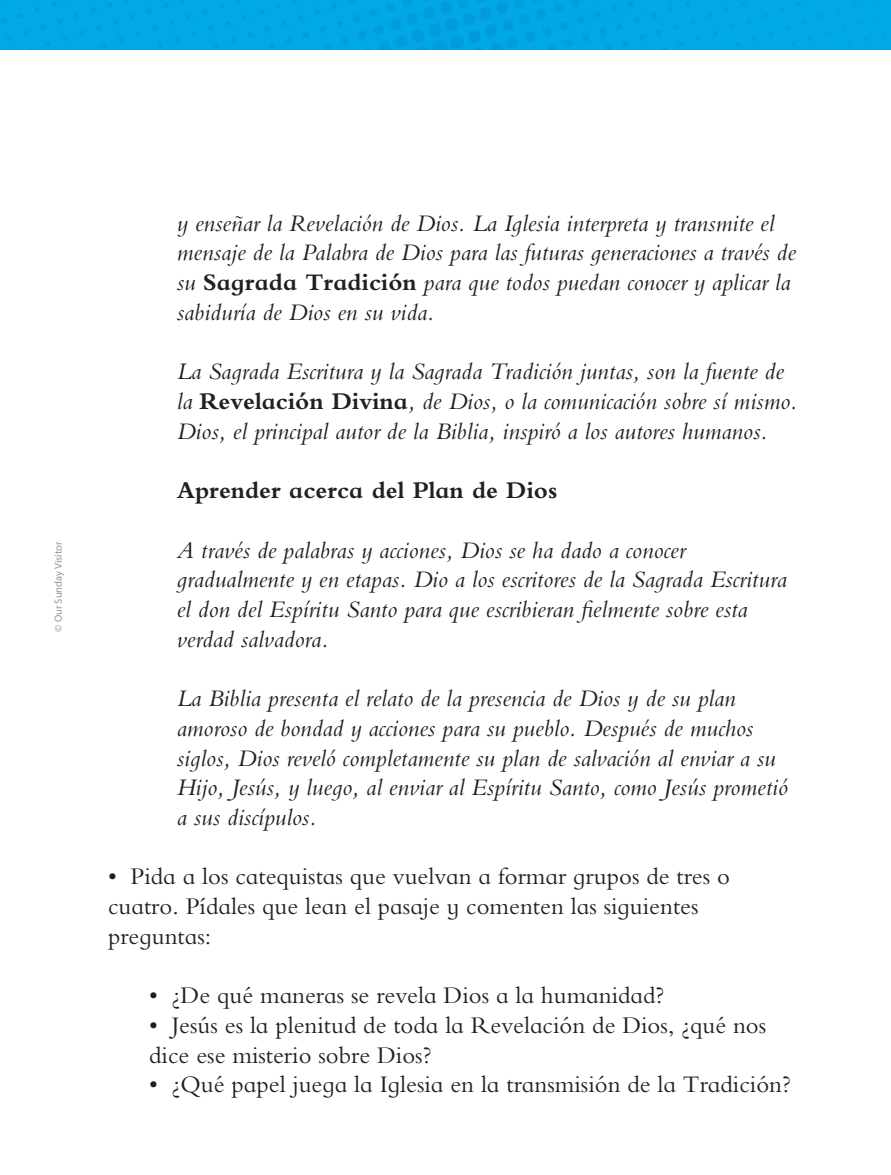
<style>
.page{position:relative;width:891px;height:1175px;background:#fff}
.page>*{position:absolute;margin:0;border:0;box-sizing:border-box;transform-origin:0 0}
.t1{font:italic 24.75px/29.7px "Bembo Infant MT Std";color:#231f20}
.t2{font:24.75px/29.7px "Bembo Infant MT Std";color:#231f20}
.t3{font:700 24.75px "Bembo Infant MT Std";color:#231f20}
.t4{font:10.5px "Myriad Pro";color:#939598}
.s1{font-weight:700;font-style:normal}
</style>
<div class="page">
<img style="left:0;top:0;width:891px;height:50px">
<p class="t4" style="left:52px;top:631px;width:91px;rotate:-90deg">© Our Sunday Visitor</p>
<p class="t1" style="left:177px;top:208px;width:621px">y enseñar la Revelación de Dios. La Iglesia interpreta y transmite el mensaje de la Palabra de Dios para las futuras generaciones a través de su <span class="s1">Sagrada Tradición</span> para que todos puedan conocer y aplicar la sabiduría de Dios en su vida.</p>
<p class="t1" style="left:177px;top:356px;width:622px">La Sagrada Escritura y la Sagrada Tradición juntas, son la fuente de la <span class="s1">Revelación Divina</span>, de Dios, o la comunicación sobre sí mismo.<br>Dios, el principal autor de la Biblia, inspiró a los autores humanos.</p>
<p class="t3" style="left:177px;top:477px;width:382px">Aprender acerca del Plan de Dios</p>
<p class="t1" style="left:177px;top:534px;width:611px">A través de palabras y acciones, Dios se ha dado a conocer gradualmente y en etapas. Dio a los escritores de la Sagrada Escritura el don del Espíritu Santo para que escribieran fielmente sobre esta verdad salvadora.</p>
<p class="t1" style="left:177px;top:683px;width:613px">La Biblia presenta el relato de la presencia de Dios y de su plan amoroso de bondad y acciones para su pueblo. Después de muchos siglos, Dios reveló completamente su plan de salvación al enviar a su Hijo, Jesús, y luego, al enviar al Espíritu Santo, como Jesús prometió a sus discípulos.</p>
<p class="t2" style="left:108px;top:861px;width:624px">• Pida a los catequistas que vuelvan a formar grupos de tres o cuatro. Pídales que lean el pasaje y comenten las siguientes preguntas:</p>
<p class="t2" style="left:149px;top:980px;width:516px">• ¿De qué maneras se revela Dios a la humanidad?</p>
<p class="t2" style="left:149px;top:1009px;width:619px">• Jesús es la plenitud de toda la Revelación de Dios, ¿qué nos dice ese misterio sobre Dios?</p>
<p class="t2" style="left:149px;top:1069px;width:643px">• ¿Qué papel juega la Iglesia en la transmisión de la Tradición?</p>
</div>
